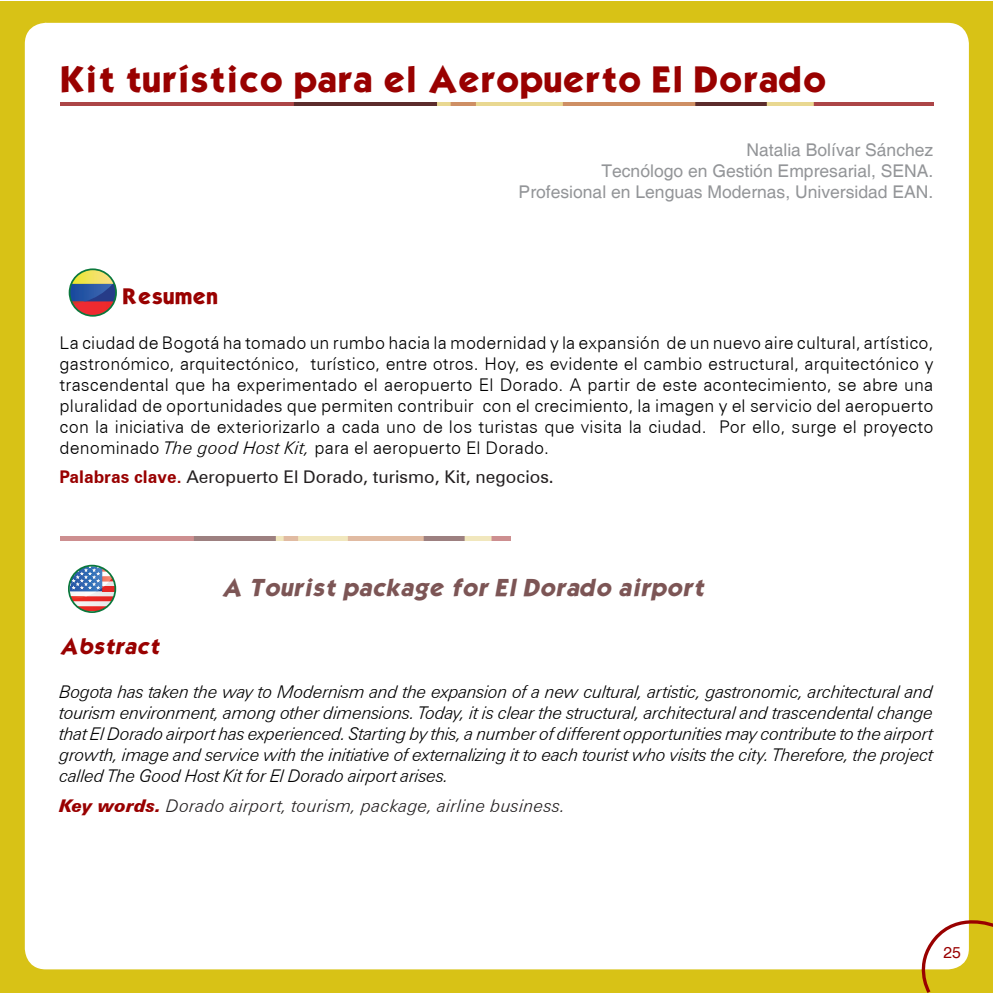
<style>
.page{position:relative;width:993px;height:993px;background:#fff}
.page>*{position:absolute;margin:0;border:0;box-sizing:border-box;transform-origin:0 0}
.t1{font:31.5px "Kabel Bd Normal";color:#990100}
.t2{font:italic 21px "Kabel Bd Normal";color:#5c2b2b}
.t3{font:italic 19.25px "Kabel Bd Normal";color:#990100}
.t4{font:19.25px "Kabel Bd Normal";color:#990100}
.parrafos_rev{font:300 17.5px/21px "Zurich BT";letter-spacing:.01em;color:#000;text-align:justify}
.parrafos_rev-2{font:italic 300 17.5px/21px "Zurich BT";letter-spacing:-.02em;color:#000;text-align:justify}
.t5{font:17.5px "Helvetica";color:#939598}
.parrafos_rev-3{font:italic 300 17.5px "Zurich BT";letter-spacing:.01em;color:#231f20}
.parrafos_rev-4{font:17.5px "Zurich BT";color:#231f20}
.t6{font:15.75px "Helvetica";color:#990100}
.s1{font-style:italic}
.s2{font-weight:700;color:#900}
.s3{font-weight:900;color:#900}
</style>
<div class="page">
<hr style="left:0;top:0;width:1px;height:991px;background:#d8c216">
<div style="left:0;top:1px;width:992px;height:991px;background:#d8c216"></div>
<div style="left:27px;top:25px;width:939px;height:942px;background:#fff;border-radius:19px"></div>
<div style="left:25px;top:23px;width:943px;height:946px;border:4px solid #fff;border-radius:19px"></div>
<svg style="left:909px;top:910px;width:83px;height:82px"></svg>
<img style="left:60px;top:102px;width:873px;height:4px">
<img style="left:61px;top:536px;width:449px;height:4px">
<svg style="left:68px;top:564px;width:48px;height:48px"></svg>
<svg style="left:69px;top:268px;width:48px;height:48px"></svg>
<p class="t1" style="left:60px;top:56px;width:768px">Kit turístico para el Aeropuerto El Dorado</p>
<p class="t5" style="left:746px;top:140px;width:188px">Natalia Bolívar Sánchez</p>
<p class="t5" style="left:601px;top:161px;width:333px">Tecnólogo en Gestión Empresarial, SENA.</p>
<p class="t5" style="left:518px;top:182px;width:416px">Profesional en Lenguas Modernas, Universidad EAN.</p>
<p class="t4" style="left:123px;top:283px;width:97px">Resumen</p>
<p class="parrafos_rev" style="left:60px;top:331px;width:875px">La ciudad de Bogotá ha tomado un rumbo hacia la modernidad y la expansión de un nuevo aire cultural, artístico, gastronómico, arquitectónico, turístico, entre otros. Hoy, es evidente el cambio estructural, arquitectónico y trascendental que ha experimentado el aeropuerto El Dorado. A partir de este acontecimiento, se abre una pluralidad de oportunidades que permiten contribuir con el crecimiento, la imagen y el servicio del aeropuerto con la iniciativa de exteriorizarlo a cada uno de los turistas que visita la ciudad. Por ello, surge el proyecto denominado <span class="s1">The good Host Kit,</span> para el aeropuerto El Dorado.</p>
<p class="parrafos_rev-4" style="left:60px;top:464px;width:495px"><span class="s2">Palabras clave.</span> Aeropuerto El Dorado, turismo, Kit, negocios.</p>
<p class="t2" style="left:221px;top:572px;width:488px">A Tourist package for El Dorado airport</p>
<p class="t3" style="left:60px;top:631px;width:106px">Abstract</p>
<p class="parrafos_rev-2" style="left:60px;top:680px;width:875px">Bogota has taken the way to Modernism and the expansion of a new cultural, artistic, gastronomic, architectural and tourism environment, among other dimensions. Today, it is clear the structural, architectural and trascendental change that El Dorado airport has experienced. Starting by this, a number of different opportunities may contribute to the airport growth, image and service with the initiative of externalizing it to each tourist who visits the city. Therefore, the project called The Good Host Kit for El Dorado airport arises.</p>
<p class="parrafos_rev-3" style="left:60px;top:794px;width:507px"><span class="s3">Key words.</span> Dorado airport, tourism, package, airline business.</p>
<p class="t6" style="left:943px;top:942px;width:19px">25</p>
</div>
